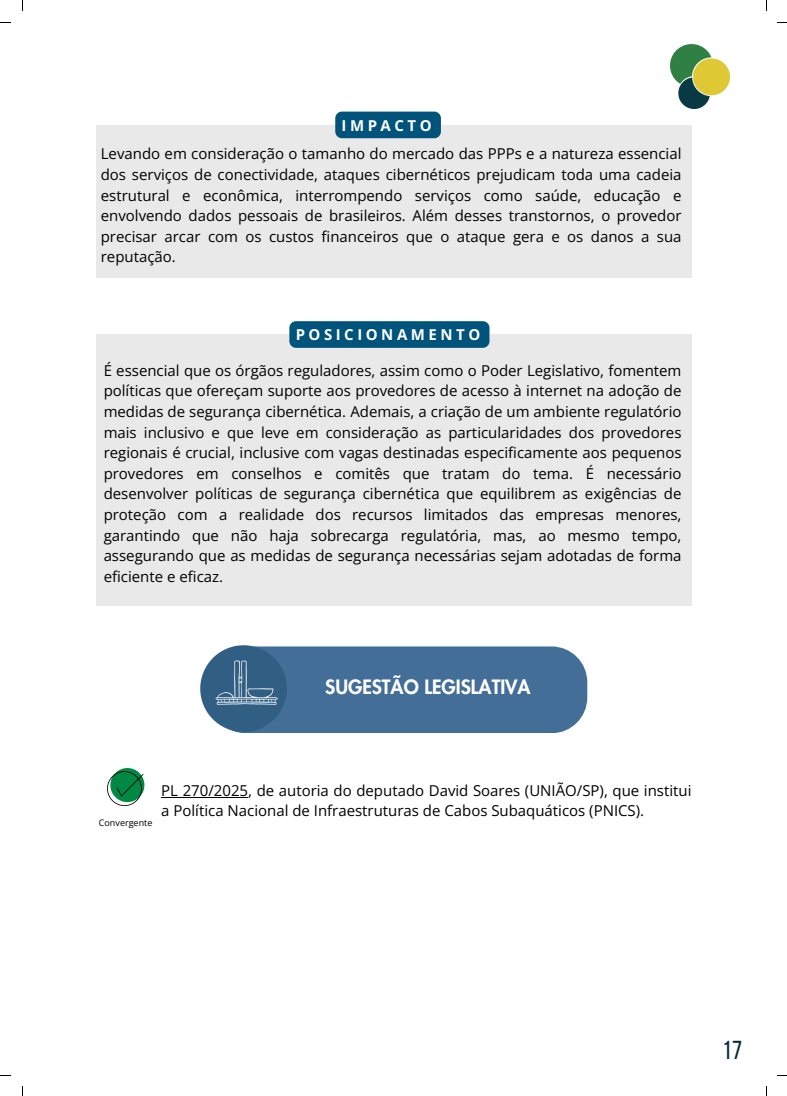
<style>
.page{position:relative;width:787px;height:1096px;background:#fff}
.page>*{position:absolute;margin:0;border:0;box-sizing:border-box;transform-origin:0 0}
.t1{font:25.88px "Bebas Neue";color:#002a37}
.t2{font:800 19.38px "Futura LT Pro";color:#fff}
.t3{font:15px/20.6px "Open Sans";color:#000;text-align:justify}
.t4{font:700 15px "Open Sans";letter-spacing:.235em;color:#fff}
.t5{font:9px "Open Sans";color:#000}
</style>
<div class="page">
<div style="left:96px;top:334px;width:595px;height:271px;background:#e9e9e9"></div>
<div style="left:289px;top:321px;width:200px;height:27px;background:#00537b;border-radius:7px"></div>
<div style="left:96px;top:125px;width:595px;height:152px;background:#e9e9e9"></div>
<div style="left:335px;top:112px;width:106px;height:26px;background:#00537b;border-radius:7px"></div>
<hr style="left:161px;top:796px;width:87px;height:1px;background:#000">
<svg style="left:110px;top:768px;width:34px;height:34px"></svg>
<svg style="left:107px;top:771px;width:37px;height:35px"></svg>
<div style="left:210px;top:646px;width:377px;height:87px;background:#436e97;border-radius:36px"></div>
<div style="left:200px;top:645px;width:87px;height:87px;background:#315f84;border-radius:50%"></div>
<svg style="left:216px;top:660px;width:61px;height:44px"></svg>
<img style="left:670px;top:44px;width:60px;height:64px">
<h3 class="t4" style="left:342px;top:114px;width:92px">IMPACTO</h3>
<h2 class="t3" style="left:101px;top:143px;width:582px">Levando em consideração o tamanho do mercado das PPPs e a natureza essencial dos serviços de conectividade, ataques cibernéticos prejudicam toda uma cadeia estrutural e econômica, interrompendo serviços como saúde, educação e envolvendo dados pessoais de brasileiros. Além desses transtornos, o provedor precisar arcar com os custos financeiros que o ataque gera e os danos a sua reputação.</h2>
<h2 class="t4" style="left:296px;top:324px;width:186px">POSICIONAMENTO</h2>
<h3 class="t3" style="left:104px;top:359px;width:579px">É essencial que os órgãos reguladores, assim como o Poder Legislativo, fomentem políticas que ofereçam suporte aos provedores de acesso à internet na adoção de medidas de segurança cibernética. Ademais, a criação de um ambiente regulatório mais inclusivo e que leve em consideração as particularidades dos provedores regionais é crucial, inclusive com vagas destinadas especificamente aos pequenos provedores em conselhos e comitês que tratam do tema. É necessário desenvolver políticas de segurança cibernética que equilibrem as exigências de proteção com a realidade dos recursos limitados das empresas menores, garantindo que não haja sobrecarga regulatória, mas, ao mesmo tempo, assegurando que as medidas de segurança necessárias sejam adotadas de forma eficiente e eficaz.</h3>
<p class="t2" style="left:325px;top:678px;width:207px">SUGESTÃO LEGISLATIVA</p>
<h1 class="t5" style="left:99px;top:816px;width:55px">Convergente</h1>
<p class="t3" style="left:161px;top:779px;width:532px">PL 270/2025, de autoria do deputado David Soares (UNIÃO/SP), que institui a Política Nacional de Infraestruturas de Cabos Subaquáticos (PNICS).</p>
<p class="t1" style="left:722px;top:1039px;width:21px">17</p>
</div>
